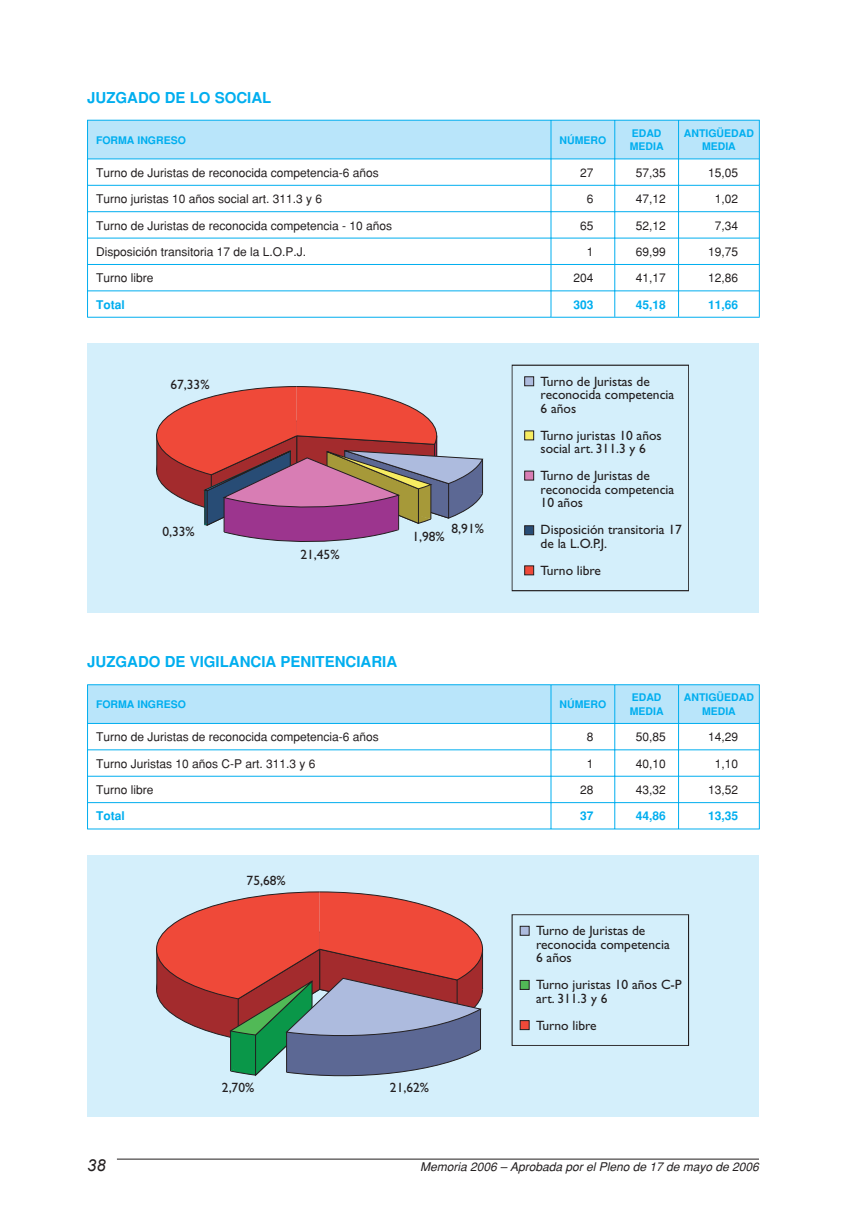
<style>
.page{position:relative;width:846px;height:1229px;background:#fff}
.page>*{position:absolute;margin:0;border:0;box-sizing:border-box;transform-origin:0 0}
.t1{font:italic 16.5px "Arial";color:#231f20}
.t2{font:700 15px "Helvetica";color:#00aeef}
.t3{font:13.5px/13.5px "Gill Sans";color:#231f20}
.t4{font:12px "Helvetica";color:#231f20}
.t5{font:italic 12px "Helvetica";color:#231f20}
.t6{font:700 12px "Helvetica";color:#00aeef}
.t7{font:700 10.5px/13.5px "Helvetica";color:#00aeef}
</style>
<div class="page">
<hr style="left:117px;top:1158px;width:642px;height:1px;background:#231f20">
<svg style="left:87px;top:120px;width:673px;height:197px"></svg>
<hr style="left:87px;top:317px;width:464px;height:1px;background:#00aeef">
<hr style="left:551px;top:317px;width:209px;height:1px;background:#00aeef">
<div style="left:87px;top:343px;width:672px;height:269px;background:#d4effb"></div>
<div style="left:524px;top:376px;width:10px;height:10px;background:#adbbde;border:1px solid #231f20"></div>
<div style="left:524px;top:430px;width:10px;height:10px;background:#f7ec61;border:1px solid #231f20"></div>
<div style="left:524px;top:470px;width:10px;height:10px;background:#d87db4;border:1px solid #231f20"></div>
<div style="left:512px;top:365px;width:177px;height:226px;border:1px solid #231f20"></div>
<div style="left:524px;top:525px;width:10px;height:10px;background:#284c75;border:1px solid #231f20"></div>
<div style="left:524px;top:565px;width:10px;height:10px;background:#ef4939;border:1px solid #231f20"></div>
<svg style="left:156px;top:386px;width:328px;height:156px"></svg>
<svg style="left:87px;top:684px;width:673px;height:144px"></svg>
<hr style="left:87px;top:828px;width:673px;height:1px;background:#00aeef">
<div style="left:87px;top:855px;width:672px;height:261px;background:#d4effb"></div>
<div style="left:520px;top:925px;width:10px;height:10px;background:#adbbde;border:1px solid #231f20"></div>
<div style="left:520px;top:980px;width:10px;height:9px;background:#51b956;border:1px solid #231f20"></div>
<div style="left:520px;top:1020px;width:10px;height:10px;background:#ef4939;border:1px solid #231f20"></div>
<svg style="left:156px;top:891px;width:327px;height:186px"></svg>
<p class="t2" style="left:87px;top:92px;width:186px">JUZGADO DE LO SOCIAL</p>
<p class="t7" style="left:96px;top:134px;width:91px">FORMA INGRESO</p>
<p class="t7" style="left:560px;top:134px;width:48px">NÚMERO</p>
<p class="t7" style="left:630px;top:127px;width:35px">EDAD<br>MEDIA</p>
<p class="t7" style="left:684px;top:127px;width:71px;text-align:center">ANTIGÜEDAD<br>MEDIA</p>
<p class="t4" style="left:96px;top:168px;width:284px">Turno de Juristas de reconocida competencia-6 años</p>
<p class="t4" style="left:580px;top:168px;width:15px">27</p>
<p class="t4" style="left:636px;top:168px;width:32px">57,35</p>
<p class="t4" style="left:708px;top:168px;width:32px">15,05</p>
<p class="t4" style="left:96px;top:194px;width:228px">Turno juristas 10 años social art. 311.3 y 6</p>
<p class="t4" style="left:587px;top:194px;width:8px">6</p>
<p class="t4" style="left:636px;top:194px;width:32px">47,12</p>
<p class="t4" style="left:715px;top:194px;width:25px">1,02</p>
<p class="t4" style="left:96px;top:221px;width:298px">Turno de Juristas de reconocida competencia - 10 años</p>
<p class="t4" style="left:580px;top:221px;width:15px">65</p>
<p class="t4" style="left:636px;top:221px;width:32px">52,12</p>
<p class="t4" style="left:715px;top:221px;width:25px">7,34</p>
<p class="t4" style="left:96px;top:247px;width:212px">Disposición transitoria 17 de la L.O.P.J.</p>
<p class="t4" style="left:587px;top:247px;width:8px">1</p>
<p class="t4" style="left:636px;top:247px;width:32px">69,99</p>
<p class="t4" style="left:708px;top:247px;width:32px">19,75</p>
<p class="t4" style="left:96px;top:274px;width:59px">Turno libre</p>
<p class="t4" style="left:574px;top:274px;width:22px">204</p>
<p class="t4" style="left:636px;top:274px;width:32px">41,17</p>
<p class="t4" style="left:708px;top:274px;width:32px">12,86</p>
<p class="t6" style="left:96px;top:300px;width:30px">Total</p>
<p class="t6" style="left:574px;top:300px;width:22px">303</p>
<p class="t6" style="left:636px;top:300px;width:32px">45,18</p>
<p class="t6" style="left:708px;top:300px;width:32px">11,66</p>
<p class="t3" style="left:170px;top:379px;width:41px">67,33%</p>
<p class="t3" style="left:162px;top:526px;width:34px">0,33%</p>
<p class="t3" style="left:300px;top:549px;width:41px">21,45%</p>
<p class="t3" style="left:452px;top:523px;width:34px">8,91%</p>
<p class="t3" style="left:412px;top:531px;width:34px">1,98%</p>
<p class="t3" style="left:541px;top:376px;width:135px">Turno de Juristas de reconocida competencia<br>6 años</p>
<p class="t3" style="left:541px;top:430px;width:123px">Turno juristas 10 años social art. 311.3 y 6</p>
<p class="t3" style="left:541px;top:470px;width:135px">Turno de Juristas de reconocida competencia<br>10 años</p>
<p class="t3" style="left:541px;top:524px;width:143px">Disposición transitoria 17 de la L.O.P.J.</p>
<p class="t3" style="left:541px;top:565px;width:62px">Turno libre</p>
<p class="t2" style="left:87px;top:656px;width:312px">JUZGADO DE VIGILANCIA PENITENCIARIA</p>
<p class="t7" style="left:96px;top:698px;width:91px">FORMA INGRESO</p>
<p class="t7" style="left:560px;top:698px;width:48px">NÚMERO</p>
<p class="t7" style="left:630px;top:692px;width:35px">EDAD<br>MEDIA</p>
<p class="t7" style="left:684px;top:692px;width:71px;text-align:center">ANTIGÜEDAD<br>MEDIA</p>
<p class="t4" style="left:96px;top:732px;width:284px">Turno de Juristas de reconocida competencia-6 años</p>
<p class="t4" style="left:587px;top:732px;width:8px">8</p>
<p class="t4" style="left:636px;top:732px;width:32px">50,85</p>
<p class="t4" style="left:708px;top:732px;width:32px">14,29</p>
<p class="t4" style="left:96px;top:759px;width:221px">Turno Juristas 10 años C-P art. 311.3 y 6</p>
<p class="t4" style="left:587px;top:759px;width:8px">1</p>
<p class="t4" style="left:636px;top:759px;width:32px">40,10</p>
<p class="t4" style="left:715px;top:759px;width:25px">1,10</p>
<p class="t4" style="left:96px;top:785px;width:59px">Turno libre</p>
<p class="t4" style="left:580px;top:785px;width:15px">28</p>
<p class="t4" style="left:636px;top:785px;width:32px">43,32</p>
<p class="t4" style="left:708px;top:785px;width:32px">13,52</p>
<p class="t6" style="left:96px;top:812px;width:30px">Total</p>
<p class="t6" style="left:580px;top:812px;width:15px">37</p>
<p class="t6" style="left:636px;top:812px;width:32px">44,86</p>
<p class="t6" style="left:708px;top:812px;width:32px">13,35</p>
<p class="t3" style="left:247px;top:875px;width:41px">75,68%</p>
<p class="t3" style="left:222px;top:1081px;width:34px">2,70%</p>
<p class="t3" style="left:390px;top:1081px;width:41px">21,62%</p>
<p class="t3" style="left:536px;top:925px;width:135px">Turno de Juristas de reconocida competencia<br>6 años</p>
<p class="t3" style="left:536px;top:979px;width:147px">Turno juristas 10 años C-P art. 311.3 y 6</p>
<p class="t3" style="left:536px;top:1020px;width:62px">Turno libre</p>
<h1 class="t1" style="left:87px;top:1155px;width:20px">38</h1>
<p class="t5" style="left:420px;top:1162px;width:340px">Memoria 2006 – Aprobada por el Pleno de 17 de mayo de 2006</p>
</div>
